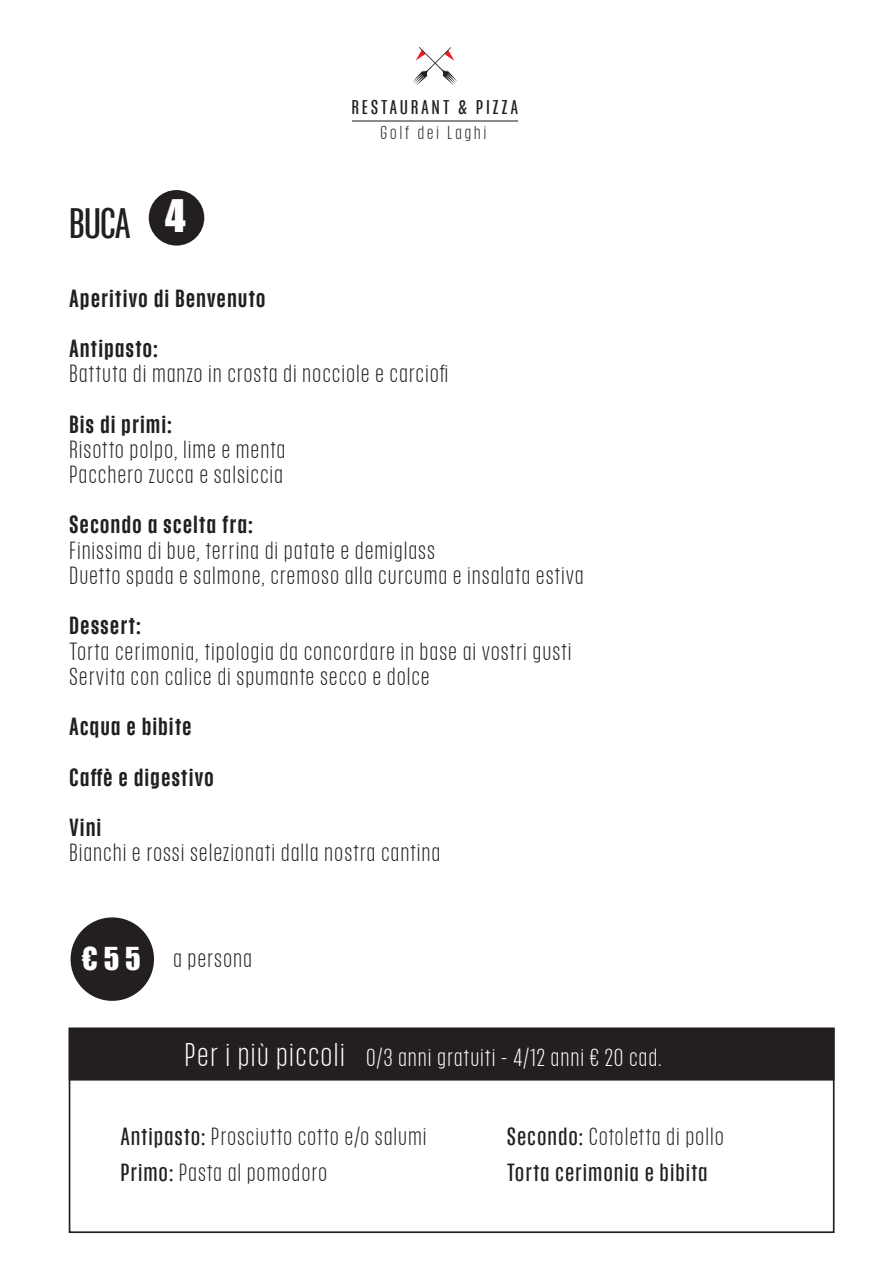
<style>
.page{position:relative;width:893px;height:1263px;background:#fff}
.page>*{position:absolute;margin:0;border:0;box-sizing:border-box;transform-origin:0 0}
.t1{font:41.25px "Impact";color:#fff}
.t2{font:36px "Placard Next";color:#231f20}
.t3{font:300 21px/25.2px "Placard Next";letter-spacing:.075em;color:#231f20}
.t4{font:500 21px "Placard Next";letter-spacing:.075em;color:#231f20}
.t5{font:300 21px "Placard Next";letter-spacing:.075em;color:#fff}
.t6{font:21px/36px "Placard Next";letter-spacing:.075em;color:#231f20}
.t7{font:16.8px "Placard Next";letter-spacing:.195em;color:#231f20}
.t8{font:300 15.9px "Placard Next";letter-spacing:.195em;color:#231f20}
.s1{font-family:"Impact";font-weight:400;font-size:29.1px;color:#fff}
.s2{font-size:27.75px}
.s3{font-weight:400}
.s4{font-weight:300}
</style>
<div class="page">
<hr style="left:352px;top:121px;width:166px;height:1px;background:#20160c">
<svg style="left:413px;top:47px;width:44px;height:38px"></svg>
<div style="left:149px;top:190px;width:55px;height:56px;background:#231f20;border-radius:50%"></div>
<div style="left:71px;top:917px;width:83px;height:84px;background:#231f20;border-radius:50%"></div>
<div style="left:69px;top:1028px;width:765px;height:205px;border:2px solid #231f20"></div>
<div style="left:69px;top:1028px;width:765px;height:52px;background:#231f20"></div>
<h2 class="t2" style="left:70px;top:201px;width:62px">BUCA</h2>
<h1 class="t1" style="left:165px;top:184px;width:22px">4</h1>
<p class="t7" style="left:352px;top:97px;width:168px">RESTAURANT &amp; PIZZA</p>
<p class="t8" style="left:380px;top:123px;width:107px">Golf dei Laghi</p>
<p class="t4" style="left:70px;top:285px;width:197px">Aperitivo di Benvenuto</p>
<p class="t4" style="left:70px;top:335px;width:90px">Antipasto:</p>
<p class="t3" style="left:70px;top:361px;width:380px">Battuta di manzo in crosta di nocciole e carciofi</p>
<p class="t4" style="left:70px;top:411px;width:103px">Bis di primi:</p>
<p class="t3" style="left:70px;top:437px;width:217px">Risotto polpo, lime e menta<br>Pacchero zucca e salsiccia</p>
<p class="t4" style="left:70px;top:512px;width:185px">Secondo a scelta fra:</p>
<p class="t3" style="left:70px;top:538px;width:515px">Finissima di bue, terrina di patate e demiglass<br>Duetto spada e salmone, cremoso alla curcuma e insalata estiva</p>
<p class="t4" style="left:70px;top:612px;width:73px">Dessert:</p>
<p class="t3" style="left:70px;top:638px;width:503px">Torta cerimonia, tipologia da concordare in base ai vostri gusti<br>Servita con calice di spumante secco e dolce</p>
<p class="t4" style="left:70px;top:713px;width:123px">Acqua e bibite</p>
<p class="t4" style="left:70px;top:764px;width:146px">Caffè e digestivo</p>
<p class="t4" style="left:70px;top:814px;width:33px">Vini</p>
<p class="t3" style="left:70px;top:840px;width:372px">Bianchi e rossi selezionati dalla nostra cantina</p>
<p class="t3" style="left:83px;top:945px;width:171px"><span class="s1">€55</span> a persona</p>
<p class="t5" style="left:185px;top:1044px;width:478px"><span class="s2">Per i più piccoli</span> 0/3 anni gratuiti - 4/12 anni € 20 cad.</p>
<p class="t3" style="left:121px;top:1119px;width:307px;line-height:36px"><span class="s3">Antipasto:</span> Prosciutto cotto e/o salumi<br><span class="s3">Primo:</span> Pasta al pomodoro</p>
<p class="t6" style="left:507px;top:1119px;width:218px">Secondo: <span class="s4">Cotoletta di pollo<br></span>Torta cerimonia e bibita</p>
</div>
